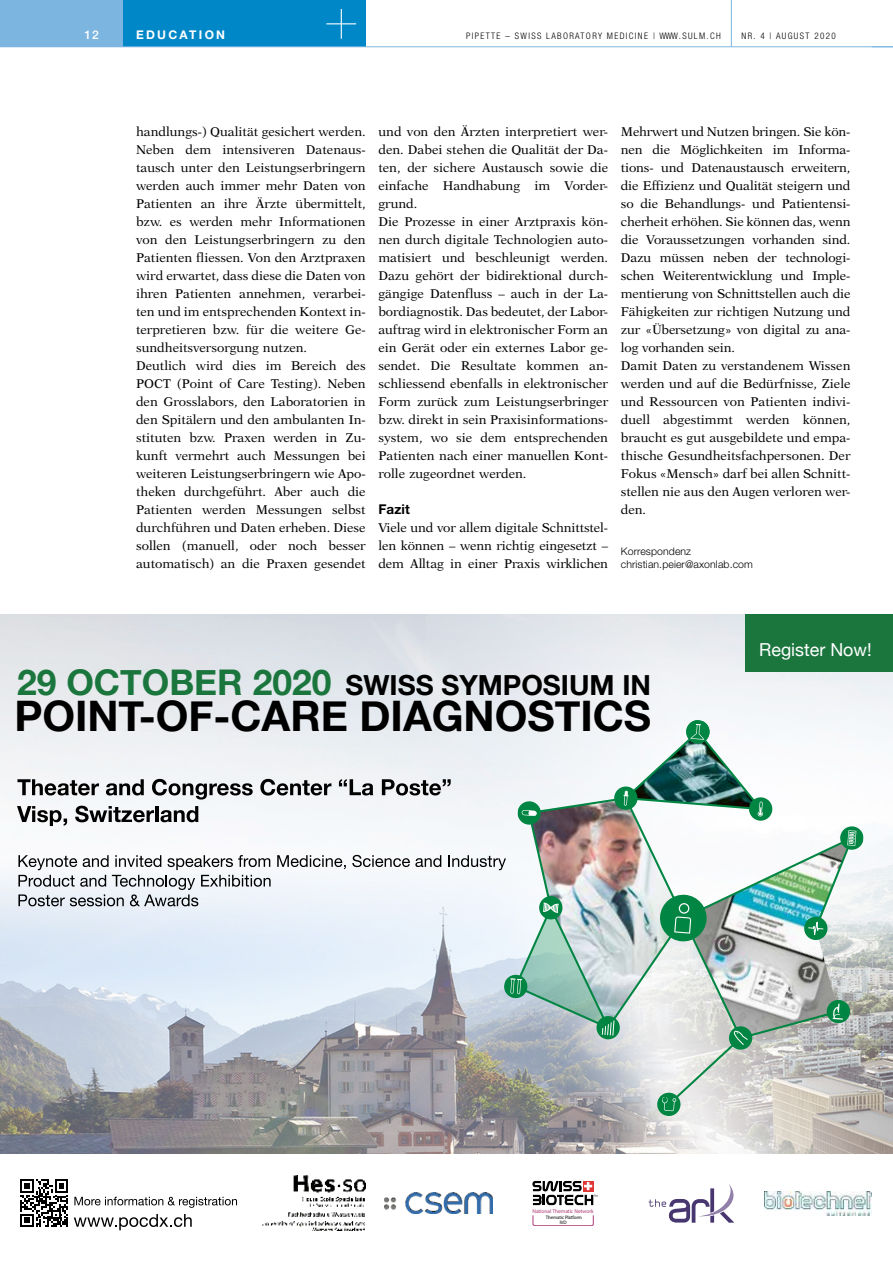
<style>
.page{position:relative;width:893px;height:1263px;background:#fff}
.page>*{position:absolute;margin:0;border:0;box-sizing:border-box;transform-origin:0 0}
.t1{font:700 42px "Wsschm Helvetica Neue";color:#000}
.t2{font:700 27.75px "Wsschm Helvetica Neue";color:#000}
.t3{font:17.85px "Mympfr Helvetica Neue";color:#fff}
.t4{font:700 13.5px "Helvetica Neue";letter-spacing:.01em;color:#000}
.t5{font:12.75px/18px "New Aster";color:#000}
.t6{font:700 12px "Helvetica Neue";letter-spacing:.19em;color:#fff}
.t7{font:500 12px "Helvetica Neue";color:#fff}
.t8{font:300 10.5px/13.5px "Helvetica Neue";letter-spacing:.01em;color:#000}
.t9{font:300 condensed 9px "Helvetica Neue";letter-spacing:.15em;color:#000}
.t10{font:700 5.55px "Gfmyvx Rotis Semi Sans";letter-spacing:-.005em;color:#ac3876}
.t11{font:4.8px/4.8px "Wsprbv Rotis Semi Sans";letter-spacing:-.02em;color:#000;text-align:center}
.s1{font-size:35.4px;color:#1b763e}
</style>
<div class="page">
<div style="left:0;top:0;width:365px;height:47px;background:#7cb6e0"></div>
<div style="left:123px;top:0;width:242px;height:47px;background:#0087c7"></div>
<hr style="left:731px;top:0;width:1px;height:47px;background:#7cb6e0">
<hr style="left:326px;top:23px;width:30px;height:1px;background:#fff">
<hr style="left:341px;top:9px;width:1px;height:30px;background:#fff">
<img style="left:0;top:615px;width:893px;height:539px">
<svg style="left:74px;top:1197px;width:163px;height:11px"></svg>
<svg style="left:74px;top:1214px;width:118px;height:16px"></svg>
<svg style="left:20px;top:1179px;width:48px;height:48px"></svg>
<img style="left:764px;top:1191px;width:108px;height:24px">
<svg style="left:649px;top:1184px;width:85px;height:39px"></svg>
<img style="left:385px;top:1193px;width:107px;height:21px">
<svg style="left:532px;top:1181px;width:65px;height:24px"></svg>
<svg style="left:533px;top:1215px;width:61px;height:11px"></svg>
<img style="left:262px;top:1176px;width:103px;height:55px">
<img style="left:17px;top:720px;width:847px;height:396px">
<div style="left:745px;top:615px;width:148px;height:57px;background:#1b763e"></div>
<hr style="left:0;top:46px;width:893px;height:1px;background:#7cb6e0">
<p class="t7" style="left:84px;top:27px;width:16px">12</p>
<p class="t6" style="left:136px;top:27px;width:91px">EDUCATION</p>
<p class="t9" style="left:466px;top:30px;width:256px">PIPETTE – SWISS LABORATORY MEDICINE | WWW.SULM.CH</p>
<p class="t9" style="left:742px;top:30px;width:96px">NR. 4 | AUGUST 2020</p>
<p class="t5" style="left:136px;top:123px;width:231px">handlungs-) Qualität gesichert werden.<br>Neben dem intensiveren Datenaus&shy;tausch unter den Leistungserbringern werden auch immer mehr Daten von Patienten an ihre Ärzte übermittelt, bzw. es werden mehr Informationen von den Leistungserbringern zu den Patienten fliessen. Von den Arztpraxen wird erwartet, dass diese die Daten von ihren Patienten annehmen, verarbei&shy;ten und im entsprechenden Kontext in&shy;terpretieren bzw. für die weitere Ge&shy;sundheitsversorgung nutzen.<br>Deutlich wird dies im Bereich des POCT (Point of Care Testing). Neben den Grosslabors, den Laboratorien in den Spitälern und den ambulanten In&shy;stituten bzw. Praxen werden in Zu&shy;kunft vermehrt auch Messungen bei weiteren Leistungserbringern wie Apo&shy;theken durchgeführt. Aber auch die Patienten werden Messungen selbst durchführen und Daten erheben. Diese sollen (manuell, oder noch besser automatisch) an die Praxen gesendet</p>
<p class="t5" style="left:378px;top:123px;width:231px">und von den Ärzten interpretiert wer&shy;den. Dabei stehen die Qualität der Da&shy;ten, der sichere Austausch sowie die einfache Handhabung im Vorder&shy;grund.<br>Die Prozesse in einer Arztpraxis kön&shy;nen durch digitale Technologien auto&shy;matisiert und beschleunigt werden.<br>Dazu gehört der bidirektional durch&shy;gängige Datenfluss – auch in der La&shy;bordiagnostik. Das bedeutet, der Labor&shy;auftrag wird in elektronischer Form an ein Gerät oder ein externes Labor ge&shy;sendet. Die Resultate kommen an&shy;schliessend ebenfalls in elektronischer Form zurück zum Leistungserbringer bzw. direkt in sein Praxisinformations&shy;system, wo sie dem entsprechenden Patienten nach einer manuellen Kont&shy;rolle zugeordnet werden.</p>
<p class="t4" style="left:378px;top:501px;width:33px">Fazit</p>
<p class="t5" style="left:378px;top:519px;width:231px;text-align:justify">Viele und vor allem digitale Schnittstel&shy;len können – wenn richtig eingesetzt – dem Alltag in einer Praxis wirklichen</p>
<p class="t5" style="left:621px;top:123px;width:231px">Mehrwert und Nutzen bringen. Sie kön&shy;nen die Möglichkeiten im Informa&shy;tions- und Datenaustausch erweitern, die Effizienz und Qualität steigern und so die Behandlungs- und Patientensi&shy;cherheit erhöhen. Sie können das, wenn die Voraussetzungen vorhanden sind.<br>Dazu müssen neben der technologi&shy;schen Weiterentwicklung und Imple&shy;mentierung von Schnittstellen auch die Fähigkeiten zur richtigen Nutzung und zur «Übersetzung» von digital zu ana&shy;log vorhanden sein.<br>Damit Daten zu verstandenem Wissen werden und auf die Bedürfnisse, Ziele und Ressourcen von Patienten indivi&shy;duell abgestimmt werden können, braucht es gut ausgebildete und empa&shy;thische Gesundheitsfachpersonen. Der Fokus «Mensch» darf bei allen Schnitt&shy;stellen nie aus den Augen verloren wer&shy;den.</p>
<p class="t8" style="left:621px;top:544px;width:134px">Korrespondenz christian.peier@axonlab.com</p>
<h3 class="t3" style="left:759px;top:639px;width:114px">Register Now!</h3>
<h2 class="t2" style="left:17px;top:668px;width:635px"><span class="s1">29 OCTOBER 2020</span> SWISS SYMPOSIUM IN</h2>
<h1 class="t1" style="left:14px;top:690px;width:638px">POINT-OF-CARE DIAGNOSTICS</h1>
<p class="t10" style="left:532px;top:1207px;width:63px">National Thematic Network</p>
<p class="t11" style="left:546px;top:1215px;width:37px">Thematic Platform<br>IVD</p>
</div>
